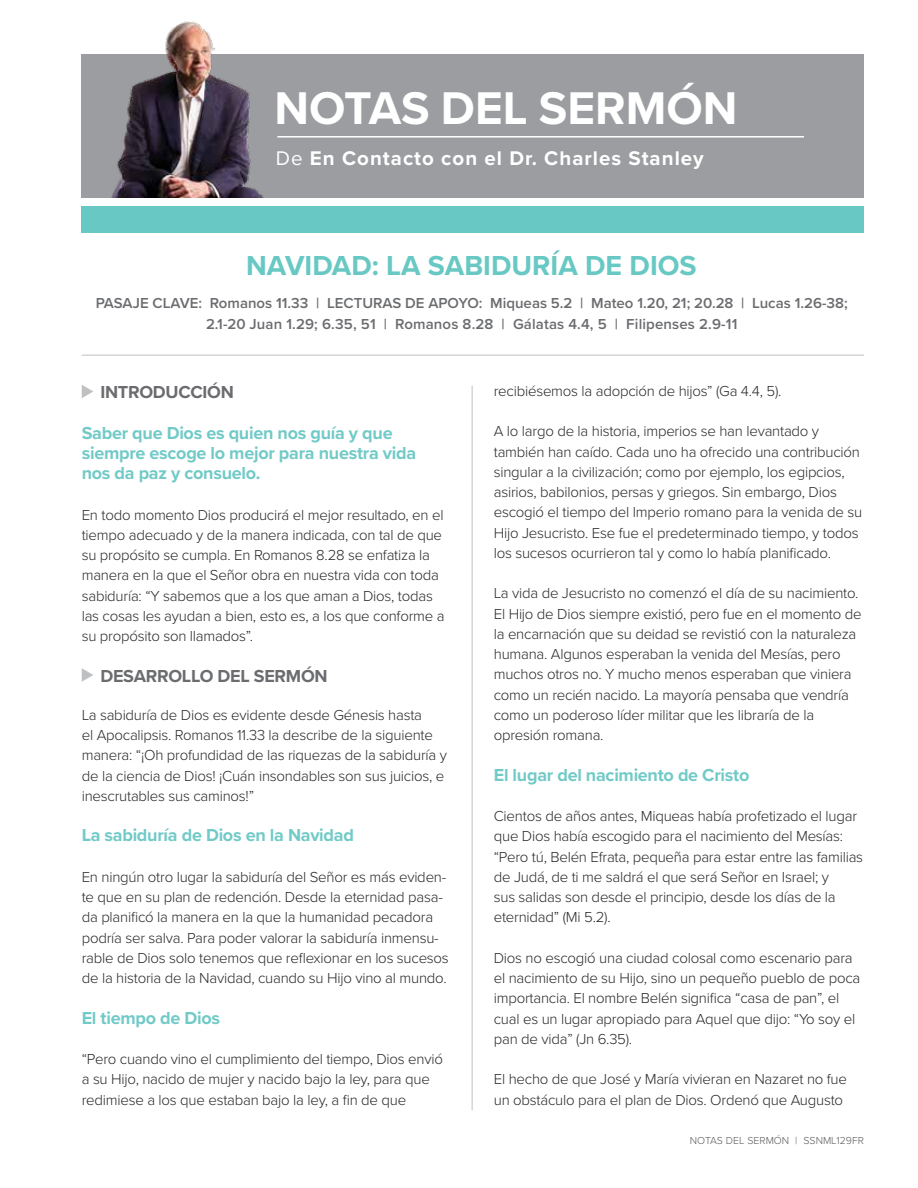
<style>
.page{position:relative;width:918px;height:1188px;background:#fff}
.page>*{position:absolute;margin:0;border:0;box-sizing:border-box;transform-origin:0 0}
.t1{font:700 47.55px "Proxima Nova";color:#fff}
.t2{font:700 28.5px "Proxima Nova";color:#68c8c4}
.t3{font:700 20.55px "Proxima Nova";letter-spacing:.05em;color:#fff}
.t4{font:700 18px/20.2px "Proxima Nova";letter-spacing:-.015em;color:#71cac7}
.t5{font:700 18px "Proxima Nova";letter-spacing:-.015em;color:#6b6c6f}
.t6{font:300 15px/20.2px "Proxima Nova";letter-spacing:-.015em;color:#292829}
.t7{font:600 15px/21px "Proxima Nova";color:#6b6c6f;text-align:center}
.t8{font:300 10.5px "Proxima Nova";color:#58595b}
.s1{font-weight:400}
</style>
<div class="page">
<div style="left:81px;top:206px;width:783px;height:27px;background:#68c8c4"></div>
<div style="left:82px;top:54px;width:782px;height:144px;background:#9b9da0"></div>
<img style="left:111px;top:21px;width:153px;height:177px">
<svg style="left:82px;top:385px;width:11px;height:13px"></svg>
<svg style="left:82px;top:668px;width:11px;height:14px"></svg>
<hr style="left:472px;top:386px;width:1px;height:724px;background:#bec0c2">
<hr style="left:82px;top:355px;width:782px;height:1px;background:#bec0c2">
<hr style="left:277px;top:136px;width:527px;height:2px;background:#fff">
<h1 class="t1" style="left:274px;top:73px;width:465px">NOTAS DEL SERMÓN</h1>
<h3 class="t3" style="left:276px;top:143px;width:430px"><span class="s1">De</span> En Contacto con el Dr. Charles Stanley</h3>
<h2 class="t2" style="left:246px;top:245px;width:452px">NAVIDAD: LA SABIDURÍA DE DIOS</h2>
<p class="t7" style="left:96px;top:292px;width:753px">PASAJE CLAVE: Romanos 11.33 | LECTURAS DE APOYO: Miqueas 5.2 | Mateo 1.20, 21; 20.28 | Lucas 1.26-38;<br>2.1-20 Juan 1.29; 6.35, 51 | Romanos 8.28 | Gálatas 4.4, 5 | Filipenses 2.9-11</p>
<p class="t5" style="left:100px;top:379px;width:135px">INTRODUCCIÓN</p>
<p class="t4" style="left:82px;top:422px;width:336px">Saber que Dios es quien nos guía y que siempre escoge lo mejor para nuestra vida nos da paz y consuelo.</p>
<p class="t6" style="left:82px;top:504px;width:364px">En todo momento Dios producirá el mejor resultado, en el tiempo adecuado y de la manera indicada, con tal de que su propósito se cumpla. En Romanos 8.28 se enfatiza la manera en la que el Señor obra en nuestra vida con toda sabiduría: “Y sabemos que a los que aman a Dios, todas las cosas les ayudan a bien, esto es, a los que conforme a su propósito son llamados”.</p>
<p class="t5" style="left:100px;top:662px;width:229px">DESARROLLO DEL SERMÓN</p>
<p class="t6" style="left:82px;top:704px;width:367px">La sabiduría de Dios es evidente desde Génesis hasta<br>el Apocalipsis. Romanos 11.33 la describe de la siguiente manera: “¡Oh profundidad de las riquezas de la sabiduría y de la ciencia de Dios! ¡Cuán insondables son sus juicios, e inescrutables sus caminos!”</p>
<p class="t4" style="left:82px;top:825px;width:274px">La sabiduría de Dios en la Navidad</p>
<p class="t6" style="left:82px;top:866px;width:369px">En ningún otro lugar la sabiduría del Señor es más eviden&shy;te que en su plan de redención. Desde la eternidad pasa&shy;da planificó la manera en la que la humanidad pecadora podría ser salva. Para poder valorar la sabiduría inmensu&shy;rable de Dios solo tenemos que reflexionar en los sucesos de la historia de la Navidad, cuando su Hijo vino al mundo.</p>
<p class="t4" style="left:82px;top:1007px;width:140px">El tiempo de Dios</p>
<p class="t6" style="left:82px;top:1048px;width:363px">“Pero cuando vino el cumplimiento del tiempo, Dios envió a su Hijo, nacido de mujer y nacido bajo la ley, para que redimiese a los que estaban bajo la ley, a fin de que</p>
<p class="t6" style="left:494px;top:380px;width:289px">recibiésemos la adopción de hijos” (Ga 4.4, 5).</p>
<p class="t6" style="left:494px;top:420px;width:370px">A lo largo de la historia, imperios se han levantado y también han caído. Cada uno ha ofrecido una contribución singular a la civilización; como por ejemplo, los egipcios, asirios, babilonios, persas y griegos. Sin embargo, Dios escogió el tiempo del Imperio romano para la venida de su Hijo Jesucristo. Ese fue el predeterminado tiempo, y todos los sucesos ocurrieron tal y como lo había planificado.</p>
<p class="t6" style="left:494px;top:582px;width:369px">La vida de Jesucristo no comenzó el día de su nacimiento.<br>El Hijo de Dios siempre existió, pero fue en el momento de la encarnación que su deidad se revistió con la naturaleza humana. Algunos esperaban la venida del Mesías, pero muchos otros no. Y mucho menos esperaban que viniera como un recién nacido. La mayoría pensaba que vendría como un poderoso líder militar que les libraría de la opresión romana.</p>
<p class="t4" style="left:494px;top:764px;width:257px">El lugar del nacimiento de Cristo</p>
<p class="t6" style="left:494px;top:805px;width:371px">Cientos de años antes, Miqueas había profetizado el lugar que Dios había escogido para el nacimiento del Mesías: “Pero tú, Belén Efrata, pequeña para estar entre las familias de Judá, de ti me saldrá el que será Señor en Israel; y<br>sus salidas son desde el principio, desde los días de la eternidad” (Mi 5.2).</p>
<p class="t6" style="left:494px;top:947px;width:368px">Dios no escogió una ciudad colosal como escenario para el nacimiento de su Hijo, sino un pequeño pueblo de poca importancia. El nombre Belén significa “casa de pan”, el cual es un lugar apropiado para Aquel que dijo: “Yo soy el pan de vida” (Jn 6.35).</p>
<p class="t6" style="left:494px;top:1068px;width:355px">El hecho de que José y María vivieran en Nazaret no fue un obstáculo para el plan de Dios. Ordenó que Augusto</p>
<p class="t8" style="left:690px;top:1133px;width:176px">NOTAS DEL SERMÓN | SSNML129FR</p>
</div>
